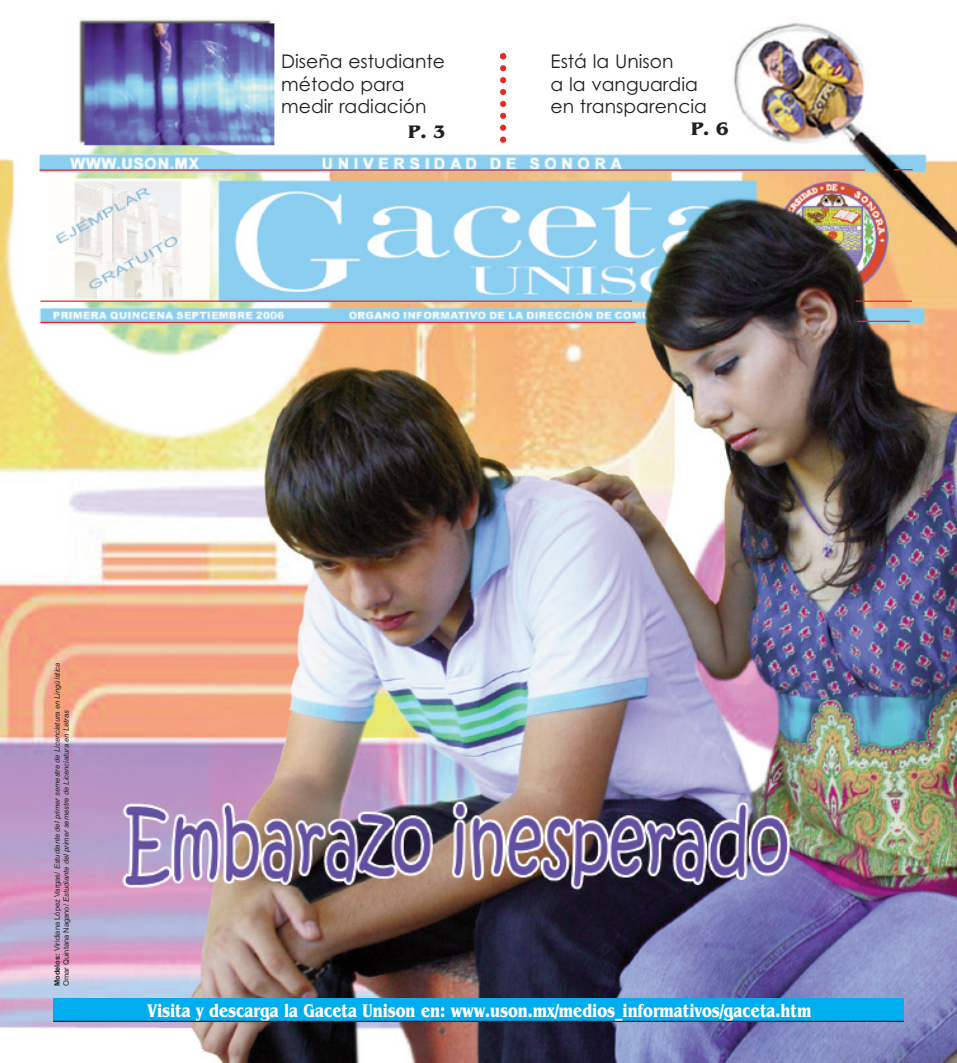
<style>
.page{position:relative;width:957px;height:1063px;background:#fff}
.page>*{position:absolute;margin:0;border:0;box-sizing:border-box;transform-origin:0 0}
.t1{font:700 18.88px "Benguiat IT Cby BT";color:#fff;scale:.79 1}
.t2{font:18.75px/22.5px "Century Gothic";color:#231f20}
.t3{font:700 18.75px "Benguiat IT Cby BT";color:#231f20}
.t4{font:italic 7.5px/9px "Arial";color:#231f20}
.s1{font-weight:700;font-style:normal}
.s2{font-style:normal}
</style>
<div class="page">
<img style="left:0;top:19px;width:956px;height:1044px">
<div style="left:53px;top:998px;width:851px;height:23px;background:#00aeef"></div>
<hr style="left:53px;top:1021px;width:851px;height:1px;background:#231f20">
<div style="left:407px;top:122px;width:51px;height:26px;background:#fff"></div>
<div style="left:549px;top:53px;width:169px;height:85px;background:#fff"></div>
<svg style="left:500px;top:53px;width:6px;height:90px"></svg>
<div style="left:689px;top:119px;width:59px;height:26px;background:#fff"></div>
<hr style="left:40px;top:169px;width:825px;height:2px;background:#ea2924">
<hr style="left:40px;top:301px;width:592px;height:1px;background:#ea2924">
<hr style="left:40px;top:322px;width:596px;height:1px;background:#ea2924">
<hr style="left:855px;top:301px;width:57px;height:1px;background:#ea2924">
<hr style="left:857px;top:321px;width:52px;height:1px;background:#ea2924">
<svg style="left:894px;top:169px;width:18px;height:1px"></svg>
<h2 class="t2" style="left:281px;top:51px;width:165px">Diseña estudiante método para medir radiación</h2>
<h2 class="t3" style="left:408px;top:120px;width:39px">P. 3</h2>
<h2 class="t2" style="left:550px;top:51px;width:158px">Está la Unison<br>a la vanguardia en transparencia</h2>
<h2 class="t3" style="left:691px;top:117px;width:39px">P. 6</h2>
<p class="t4" style="left:53px;top:986px;width:325px;rotate:-90deg"><span class="s1">Modelos:</span> <span class="s2">Viridiana López Vargas/</span> Estudiante del primer semestre de Licenciatura en Lingüística<br><span class="s2">Omar Quintana Nagano/</span> Estudiante del primer semestre de Licenciatura en Letras</p>
<h1 class="t1" style="left:148px;top:999px;width:841px">Visita y descarga la Gaceta Unison en: www.uson.mx/medios_informativos/gaceta.htm</h1>
</div>
